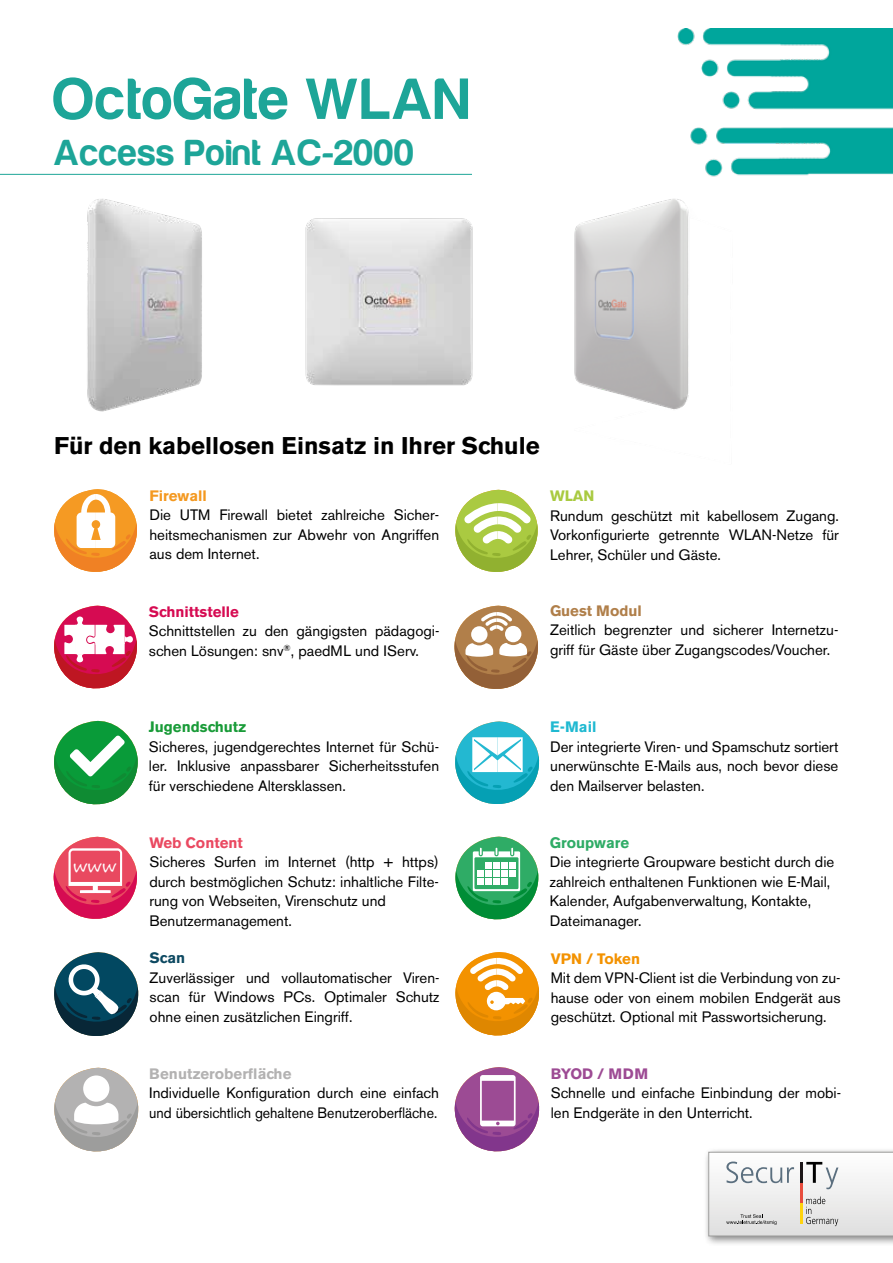
<style>
.page{position:relative;width:893px;height:1263px;background:#fff}
.page>*{position:absolute;margin:0;border:0;box-sizing:border-box;transform-origin:0 0}
.t1{font:60px "Harabara";letter-spacing:.03em;color:#1da598}
.t2{font:37.5px "Harabara";letter-spacing:.03em;color:#1da598}
.t3{font:700 24px "Akzidenz Grotesk BE";color:#000}
.t4{font:16.35px "Segoe Print";color:#fff}
.t5{font:15px/19.5px "Akzidenz Grotesk BE";color:#000}
.t6{font:700 15px "Akzidenz Grotesk BE";color:#b3b2b2}
.t7{font:700 15px "Akzidenz Grotesk BE";color:#d60b52}
.t8{font:700 15px "Akzidenz Grotesk BE";color:#199b38}
.t9{font:700 15px "Akzidenz Grotesk BE";color:#ea4961}
.t10{font:700 15px "Akzidenz Grotesk BE";color:#b07f4a}
.t11{font:700 15px "Akzidenz Grotesk BE";color:#f39200}
.t12{font:700 15px "Akzidenz Grotesk BE";color:#2fac66}
.t13{font:700 15px "Akzidenz Grotesk BE";color:#f49921}
.t14{font:700 15px "Akzidenz Grotesk BE";color:#9d4b94}
.t15{font:700 15px "Akzidenz Grotesk BE";color:#20b9d1}
.t16{font:700 15px "Akzidenz Grotesk BE";color:#a9ca41}
.t17{font:700 15px "Akzidenz Grotesk BE";color:#0d4961}
</style>
<div class="page">
<img style="left:87px;top:199px;width:115px;height:213px">
<div style="left:703px;top:1147px;width:190px;height:99px;background:#000;opacity:.5"></div>
<svg style="left:709px;top:1152px;width:184px;height:84px"></svg>
<svg style="left:53px;top:836px;width:84px;height:83px"></svg>
<svg style="left:455px;top:721px;width:85px;height:83px"></svg>
<svg style="left:54px;top:489px;width:83px;height:83px"></svg>
<svg style="left:455px;top:489px;width:83px;height:83px"></svg>
<svg style="left:54px;top:1067px;width:85px;height:85px"></svg>
<svg style="left:454px;top:605px;width:84px;height:84px"></svg>
<svg style="left:54px;top:952px;width:85px;height:84px"></svg>
<svg style="left:455px;top:952px;width:84px;height:84px"></svg>
<svg style="left:454px;top:1067px;width:86px;height:85px"></svg>
<svg style="left:455px;top:836px;width:84px;height:84px"></svg>
<div style="left:510px;top:846px;width:4px;height:10px;border:1px solid #2fac66"></div>
<div style="left:485px;top:861px;width:7px;height:7px;background:#fff"></div>
<div style="left:493px;top:861px;width:7px;height:7px;background:#fff"></div>
<div style="left:501px;top:861px;width:7px;height:7px;background:#fff"></div>
<div style="left:509px;top:861px;width:7px;height:7px;background:#fff"></div>
<div style="left:485px;top:870px;width:7px;height:7px;background:#fff"></div>
<div style="left:477px;top:870px;width:7px;height:7px;background:#fff"></div>
<div style="left:493px;top:870px;width:7px;height:7px;background:#fff"></div>
<div style="left:501px;top:870px;width:7px;height:7px;background:#fff"></div>
<div style="left:485px;top:878px;width:7px;height:7px;background:#fff"></div>
<div style="left:477px;top:878px;width:7px;height:7px;background:#fff"></div>
<div style="left:493px;top:878px;width:7px;height:7px;background:#fff"></div>
<div style="left:501px;top:878px;width:7px;height:7px;background:#fff"></div>
<div style="left:509px;top:870px;width:7px;height:7px;background:#fff"></div>
<svg style="left:54px;top:605px;width:83px;height:84px"></svg>
<svg style="left:54px;top:720px;width:84px;height:85px"></svg>
<img style="left:574px;top:199px;width:115px;height:211px">
<img style="left:305px;top:218px;width:168px;height:168px">
<hr style="left:0;top:174px;width:472px;height:1px;background:#1da598">
<img style="left:677px;top:29px;width:216px;height:148px">
<h1 class="t1" style="left:54px;top:68px;width:417px">OctoGate WLAN</h1>
<h2 class="t2" style="left:54px;top:133px;width:361px">Access Point AC-2000</h2>
<h3 class="t3" style="left:54px;top:432px;width:487px">Für den kabellosen Einsatz in Ihrer Schule</h3>
<p class="t13" style="left:149px;top:487px;width:59px">Firewall</p>
<p class="t5" style="left:149px;top:505px;width:291px;text-align:justify">Die UTM Firewall bietet zahlreiche Sicher&shy;heitsmechanismen zur Abwehr von Angriffen aus dem Internet.</p>
<p class="t16" style="left:550px;top:487px;width:46px">WLAN</p>
<p class="t5" style="left:550px;top:506px;width:290px;text-align:justify">Rundum geschützt mit kabellosem Zugang.<br>Vorkonfigurierte getrennte WLAN-Netze für Lehrer, Schüler und Gäste.</p>
<p class="t7" style="left:149px;top:603px;width:92px">Schnittstelle</p>
<p class="t5" style="left:149px;top:621px;width:292px">Schnittstellen zu den gängigsten pädagogi&shy;schen Lösungen: snv<sup>®</sup>, paedML und IServ.</p>
<p class="t10" style="left:550px;top:602px;width:93px">Guest Modul</p>
<p class="t5" style="left:550px;top:620px;width:290px">Zeitlich begrenzter und sicherer Internetzu&shy;griff für Gäste über Zugangscodes/Voucher.</p>
<p class="t4" style="left:73px;top:852px;width:45px">www</p>
<p class="t8" style="left:149px;top:718px;width:99px">Jugendschutz</p>
<p class="t5" style="left:149px;top:737px;width:292px;text-align:justify">Sicheres, jugendgerechtes Internet für Schü&shy;ler. Inklusive anpassbarer Sicherheitsstufen für verschiedene Altersklassen.</p>
<p class="t9" style="left:149px;top:834px;width:95px">Web Content</p>
<p class="t5" style="left:149px;top:852px;width:291px">Sicheres Surfen im Internet (http + https) durch bestmöglichen Schutz: inhaltliche Filte&shy;rung von Webseiten, Virenschutz und Benutzermanagement.</p>
<p class="t17" style="left:150px;top:949px;width:37px">Scan</p>
<p class="t5" style="left:150px;top:968px;width:291px;text-align:justify">Zuverlässiger und vollautomatischer Viren&shy;scan für Windows PCs. Optimaler Schutz ohne einen zusätzlichen Eingriff.</p>
<p class="t6" style="left:149px;top:1065px;width:144px">Benutzeroberfläche</p>
<p class="t5" style="left:149px;top:1083px;width:291px">Individuelle Konfiguration durch eine einfach und übersichtlich gehaltene Benutzeroberfläche.</p>
<p class="t15" style="left:550px;top:718px;width:48px">E-Mail</p>
<p class="t5" style="left:550px;top:737px;width:290px;text-align:justify">Der integrierte Viren- und Spamschutz sortiert unerwünschte E-Mails aus, noch bevor diese den Mailserver belasten.</p>
<p class="t12" style="left:550px;top:834px;width:81px">Groupware</p>
<p class="t5" style="left:550px;top:852px;width:286px">Die integrierte Groupware besticht durch die zahlreich enthaltenen Funktionen wie E-Mail, Kalender, Aufgabenverwaltung, Kontakte, Dateimanager.</p>
<p class="t11" style="left:551px;top:950px;width:91px">VPN / Token</p>
<p class="t5" style="left:551px;top:968px;width:291px;text-align:justify">Mit dem VPN-Client ist die Verbindung von zu&shy;hause oder von einem mobilen Endgerät aus geschützt. Optional mit Passwortsicherung.</p>
<p class="t14" style="left:551px;top:1065px;width:99px">BYOD / MDM</p>
<p class="t5" style="left:551px;top:1083px;width:292px">Schnelle und einfache Einbindung der mobi&shy;len Endgeräte in den Unterricht.</p>
</div>
